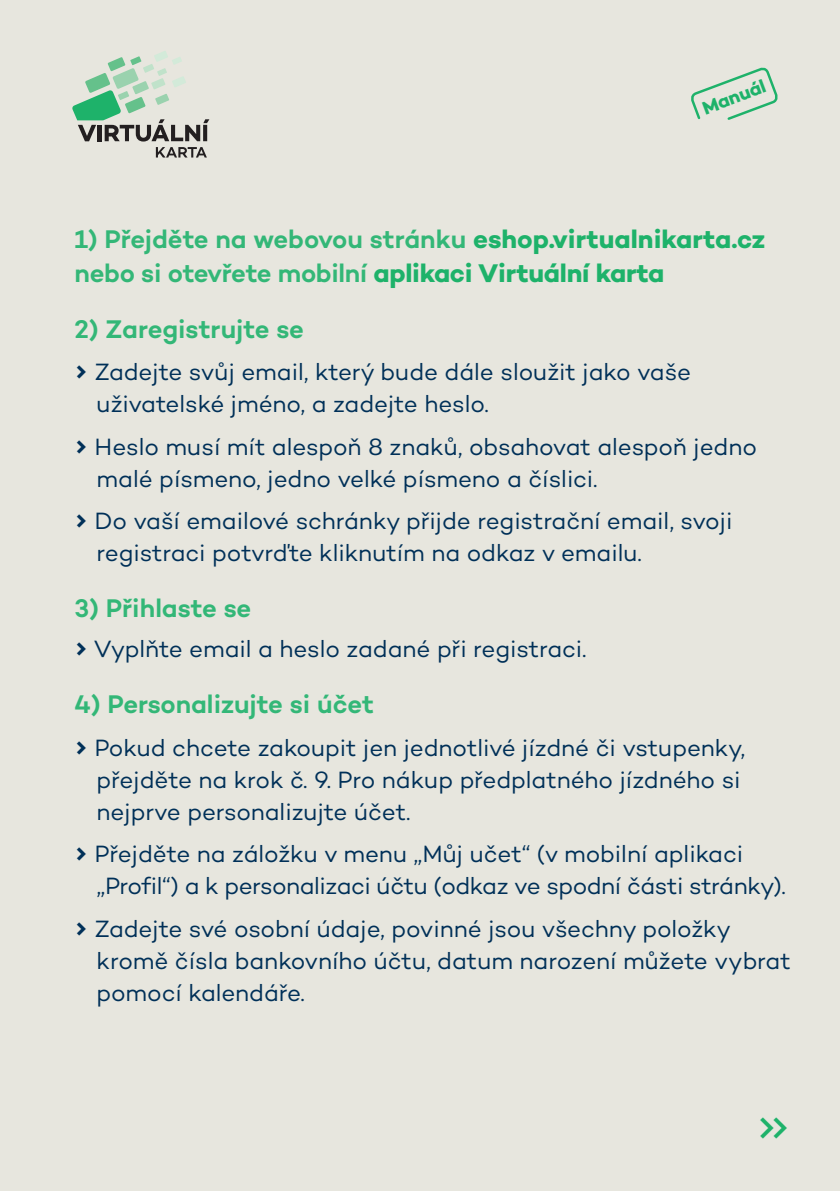
<style>
.page{position:relative;width:840px;height:1191px;background:#fff}
.page>*{position:absolute;margin:0;border:0;box-sizing:border-box;transform-origin:0 0}
.t1{font:500 41.4px "Campton";color:#1eb26a}
.t2{font:600 26px/34px "Campton";color:#33b777}
.t3{font:24px/32px "Campton";letter-spacing:-.005em;color:#003058}
.t4{font:700 18.8px "Campton";color:#1eb26a}
.s1{font-weight:700;color:#1eb26a}
.s2{font-weight:700}
</style>
<div class="page">
<div style="left:0;top:0;width:839px;height:1191px;background:#e7e6de"></div>
<svg style="left:691px;top:67px;width:87px;height:53px"></svg>
<svg style="left:156px;top:147px;width:51px;height:10px"></svg>
<svg style="left:72px;top:51px;width:137px;height:90px"></svg>
<p class="t4" style="left:698px;top:97px;width:67px;rotate:-20deg">Manuál</p>
<p class="t2" style="left:74px;top:221px;width:691px">1) Přejděte na webovou stránku <span class="s1">eshop.virtualnikarta.cz </span>nebo si otevřete mobilní <span class="s1">aplikaci Virtuální karta</span></p>
<p class="t2" style="left:74px;top:311px;width:231px">2) Zaregistrujte se</p>
<p class="t3" style="left:96px;top:355px;width:595px;text-indent:-22px"><span class="s2">↑</span> Zadejte svůj email, který bude dále sloužit jako vaše uživatelské jméno, a zadejte heslo.</p>
<p class="t3" style="left:96px;top:430px;width:661px;text-indent:-22px"><span class="s2">↑</span> Heslo musí mít alespoň 8 znaků, obsahovat alespoň jedno malé písmeno, jedno velké písmeno a číslici.</p>
<p class="t3" style="left:96px;top:504px;width:637px;text-indent:-22px"><span class="s2">↑</span> Do vaší emailové schránky přijde registrační email, svoji registraci potvrďte kliknutím na odkaz v emailu.</p>
<p class="t2" style="left:74px;top:591px;width:178px">3) Přihlaste se</p>
<p class="t3" style="left:74px;top:632px;width:513px"><span class="s2">↑</span> Vyplňte email a heslo zadané při registraci.</p>
<p class="t2" style="left:74px;top:686px;width:301px">4) Personalizujte si účet</p>
<p class="t3" style="left:96px;top:731px;width:649px;text-indent:-22px"><span class="s2">↑</span> Pokud chcete zakoupit jen jednotlivé jízdné či vstupenky, přejděte na krok č. 9. Pro nákup předplatného jízdného si nejprve personalizujte účet.</p>
<p class="t3" style="left:96px;top:837px;width:690px;text-indent:-22px"><span class="s2">↑</span> Přejděte na záložku v menu „Můj učet“ (v mobilní aplikaci „Profil“) a k personalizaci účtu (odkaz ve spodní části stránky).</p>
<p class="t3" style="left:96px;top:912px;width:695px;text-indent:-22px"><span class="s2">↑</span> Zadejte své osobní údaje, povinné jsou všechny položky kromě čísla bankovního účtu, datum narození můžete vybrat pomocí kalendáře.</p>
<h1 class="t1" style="left:754px;top:1101px;width:38px">↑↑</h1>
</div>
